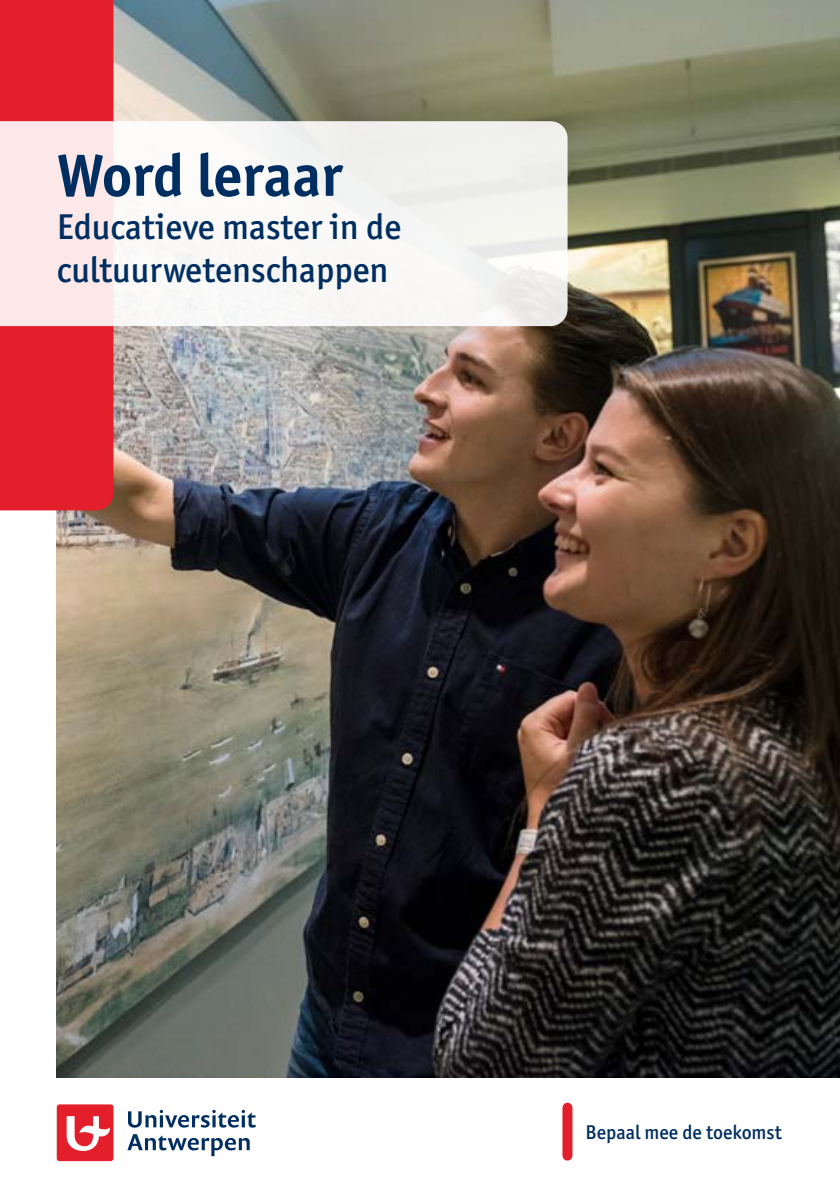
<style>
.page{position:relative;width:840px;height:1191px;background:#fff}
.page>*{position:absolute;margin:0;border:0;box-sizing:border-box;transform-origin:0 0}
.t1{font:700 60px "Officina Sans ITC Pro";color:#002e61}
.t2{font:500 36px/43.2px "Officina Sans ITC Pro";color:#002e61}
.t3{font:500 20px "Officina Sans ITC Pro";color:#002e61}
</style>
<div class="page">
<img style="left:57px;top:0;width:782px;height:1077px">
<div style="left:0;top:0;width:113px;height:510px;background:#e31f2c"></div>
<div style="left:57px;top:1104px;width:56px;height:57px;background:#e31f2c;border-radius:3px"></div>
<svg style="left:67px;top:1116px;width:43px;height:35px"></svg>
<svg style="left:128px;top:1109px;width:127px;height:18px"></svg>
<svg style="left:127px;top:1134px;width:122px;height:22px"></svg>
<svg style="left:0;top:121px;width:567px;height:205px;fill:#f9f5f3"></svg>
<div style="left:562px;top:1107px;width:10px;height:48px;background:#e31f2c"></div>
<h1 class="t1" style="left:57px;top:138px;width:287px">Word leraar</h1>
<p class="t2" style="left:57px;top:205px;width:346px">Educatieve master in de cultuurwetenschappen</p>
<p class="t3" style="left:585px;top:1120px;width:198px">Bepaal mee de toekomst</p>
</div>
